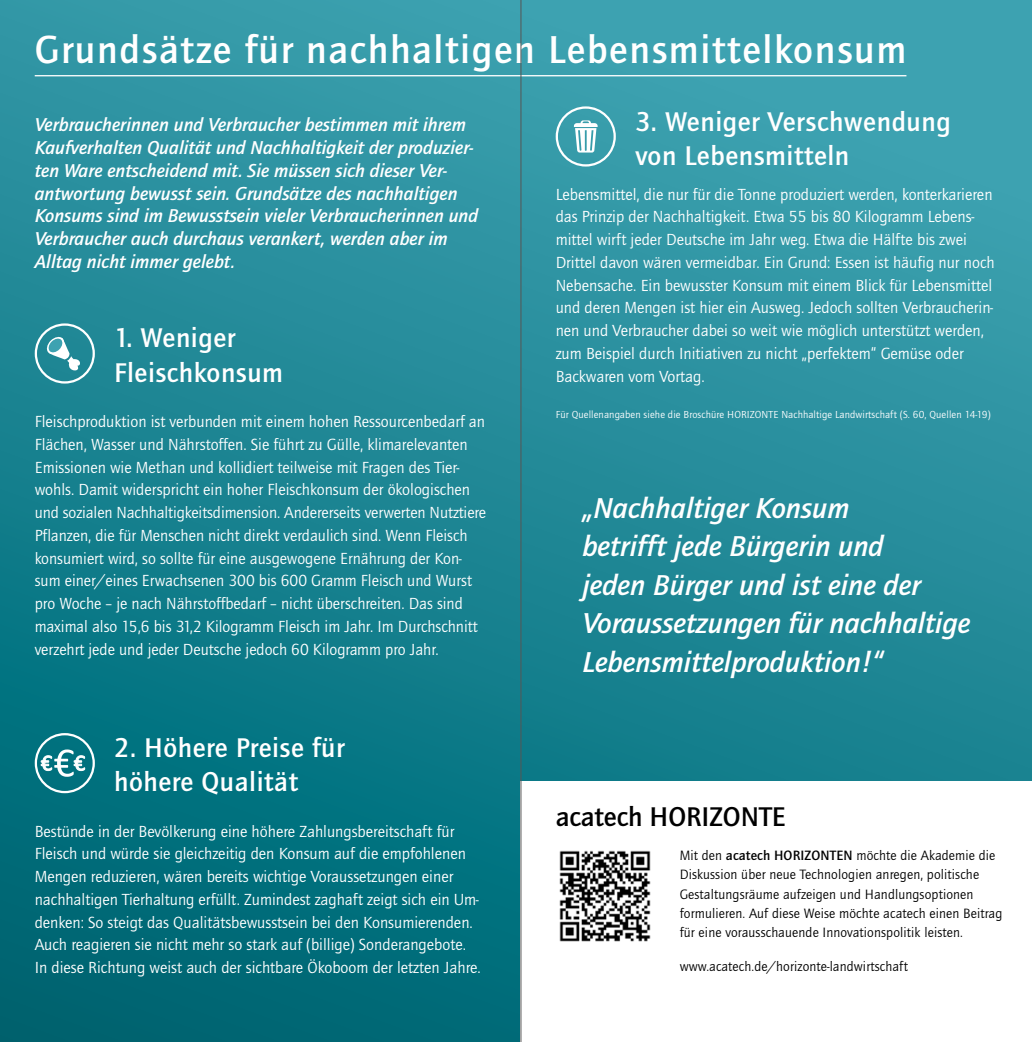
<style>
.page{position:relative;width:1032px;height:1042px;background:#fff}
.page>*{position:absolute;margin:0;border:0;box-sizing:border-box;transform-origin:0 0}
.t1{font:500 40.25px "Quay Sans ITC Std";letter-spacing:.04em;color:#fff}
.t2{font:italic 500 29.75px/38.5px "Quay Sans ITC Std";color:#fff}
.t3{font:500 28px/34.1px "Quay Sans ITC Std";letter-spacing:.02em;color:#fff}
.t4{font:500 28px "Quay Sans ITC Std";color:#000}
.t5{font:italic 500 19.25px/22.8px "Quay Sans ITC Std";color:#fff}
.t6{font:16.62px/22.8px "Quay Sans ITC Std";color:#fff}
.t7{font:14px/19.2px "Quay Sans ITC Std";letter-spacing:.01em;color:#000}
.t8{font:10.5px "Quay Sans ITC Std";letter-spacing:.01em;color:#fff}
.s1{font-weight:500}
</style>
<div class="page">
<div style="left:0;top:0;width:1032px;height:1042px;background:linear-gradient(to bottom,#40a3b2,#006774)"></div>
<div style="left:521px;top:781px;width:511px;height:261px;background:#fff"></div>
<img style="left:559px;top:850px;width:92px;height:92px">
<div style="left:35px;top:323px;width:60px;height:60px;border:2px solid #fff;border-radius:50%"></div>
<svg style="left:46px;top:336px;width:36px;height:37px"></svg>
<svg style="left:41px;top:749px;width:44px;height:28px"></svg>
<div style="left:35px;top:733px;width:60px;height:60px;border:2px solid #fff;border-radius:50%"></div>
<hr style="left:35px;top:75px;width:871px;height:1px;background:#fff">
<div style="left:556px;top:106px;width:60px;height:61px;border:2px solid #fff;border-radius:50%"></div>
<svg style="left:574px;top:120px;width:24px;height:33px"></svg>
<hr style="left:521px;top:0;width:1px;height:1042px;background:#565655">
<h1 class="t1" style="left:35px;top:26px;width:873px">Grundsätze für nachhaltigen Lebensmittelkonsum</h1>
<p class="t5" style="left:35px;top:113px;width:445px">Verbraucherinnen und Verbraucher bestimmen mit ihrem Kaufverhalten Qualität und Nachhaltigkeit der produzier&shy;ten Ware entscheidend mit. Sie müssen sich dieser Ver&shy;antwortung bewusst sein. Grundsätze des nachhaltigen Konsums sind im Bewusstsein vieler Verbraucherinnen und Verbraucher auch durchaus verankert, werden aber im Alltag nicht immer gelebt.</p>
<h3 class="t3" style="left:635px;top:105px;width:317px">3. Weniger Verschwendung von Lebensmitteln</h3>
<p class="t6" style="left:556px;top:183px;width:440px">Lebensmittel, die nur für die Tonne produziert werden, konterkarieren das Prinzip der Nachhaltigkeit. Etwa 55 bis 80 Kilogramm Lebens&shy;mittel wirft jeder Deutsche im Jahr weg. Etwa die Hälfte bis zwei Drittel davon wären vermeidbar. Ein Grund: Essen ist häufig nur noch Nebensache. Ein bewusster Konsum mit einem Blick für Lebensmittel und deren Mengen ist hier ein Ausweg. Jedoch sollten Verbraucherin&shy;nen und Verbraucher dabei so weit wie möglich unterstützt werden, zum Beispiel durch Initiativen zu nicht „perfektem“ Gemüse oder Backwaren vom Vortag.</p>
<p class="t8" style="left:556px;top:409px;width:436px">Für Quellenangaben siehe die Broschüre HORIZONTE Nachhaltige Landwirtschaft (S. 60, Quellen 14-19)</p>
<h3 class="t3" style="left:114px;top:321px;width:170px">1. Weniger<br>Fleischkonsum</h3>
<p class="t6" style="left:35px;top:410px;width:453px">Fleischproduktion ist verbunden mit einem hohen Ressourcenbedarf an Flächen, Wasser und Nährstoffen. Sie führt zu Gülle, klimarelevanten Emissionen wie Methan und kollidiert teilweise mit Fragen des Tier&shy;wohls. Damit widerspricht ein hoher Fleischkonsum der ökologischen und sozialen Nachhaltigkeitsdimension. Andererseits verwerten Nutztiere Pflanzen, die für Menschen nicht direkt verdaulich sind. Wenn Fleisch konsumiert wird, so sollte für eine ausgewogene Ernährung der Kon&shy;sum einer/eines Erwachsenen 300 bis 600 Gramm Fleisch und Wurst pro Woche – je nach Nährstoffbedarf – nicht überschreiten. Das sind maximal also 15,6 bis 31,2 Kilogramm Fleisch im Jahr. Im Durchschnitt verzehrt jede und jeder Deutsche jedoch 60 Kilogramm pro Jahr.</p>
<h2 class="t2" style="left:582px;top:489px;width:390px">„Nachhaltiger Konsum<br>betrifft jede Bürgerin und<br>jeden Bürger und ist eine der<br>Voraussetzungen für nachhaltige<br>Lebensmittelproduktion!“</h2>
<h3 class="t3" style="left:114px;top:730px;width:232px">2. Höhere Preise für höhere Qualität</h3>
<p class="t6" style="left:35px;top:820px;width:447px">Bestünde in der Bevölkerung eine höhere Zahlungsbereitschaft für Fleisch und würde sie gleichzeitig den Konsum auf die empfohlenen Mengen reduzieren, wären bereits wichtige Voraussetzungen einer nachhaltigen Tierhaltung erfüllt. Zumindest zaghaft zeigt sich ein Um&shy;denken: So steigt das Qualitätsbewusstsein bei den Konsumierenden.<br>Auch reagieren sie nicht mehr so stark auf (billige) Sonderangebote.<br>In diese Richtung weist auch der sichtbare Ökoboom der letzten Jahre.</p>
<h3 class="t4" style="left:556px;top:800px;width:232px">acatech HORIZONTE</h3>
<p class="t7" style="left:680px;top:846px;width:324px">Mit den <span class="s1">acatech HORIZONTEN</span> möchte die Akademie die Diskussion über neue Technologien anregen, politische Gestaltungsräume aufzeigen und Handlungsoptionen formulieren. Auf diese Weise möchte acatech einen Beitrag für eine vorausschauende Innovationspolitik leisten.</p>
<p class="t7" style="left:680px;top:957px;width:230px">www.acatech.de/horizonte-landwirtschaft</p>
</div>
